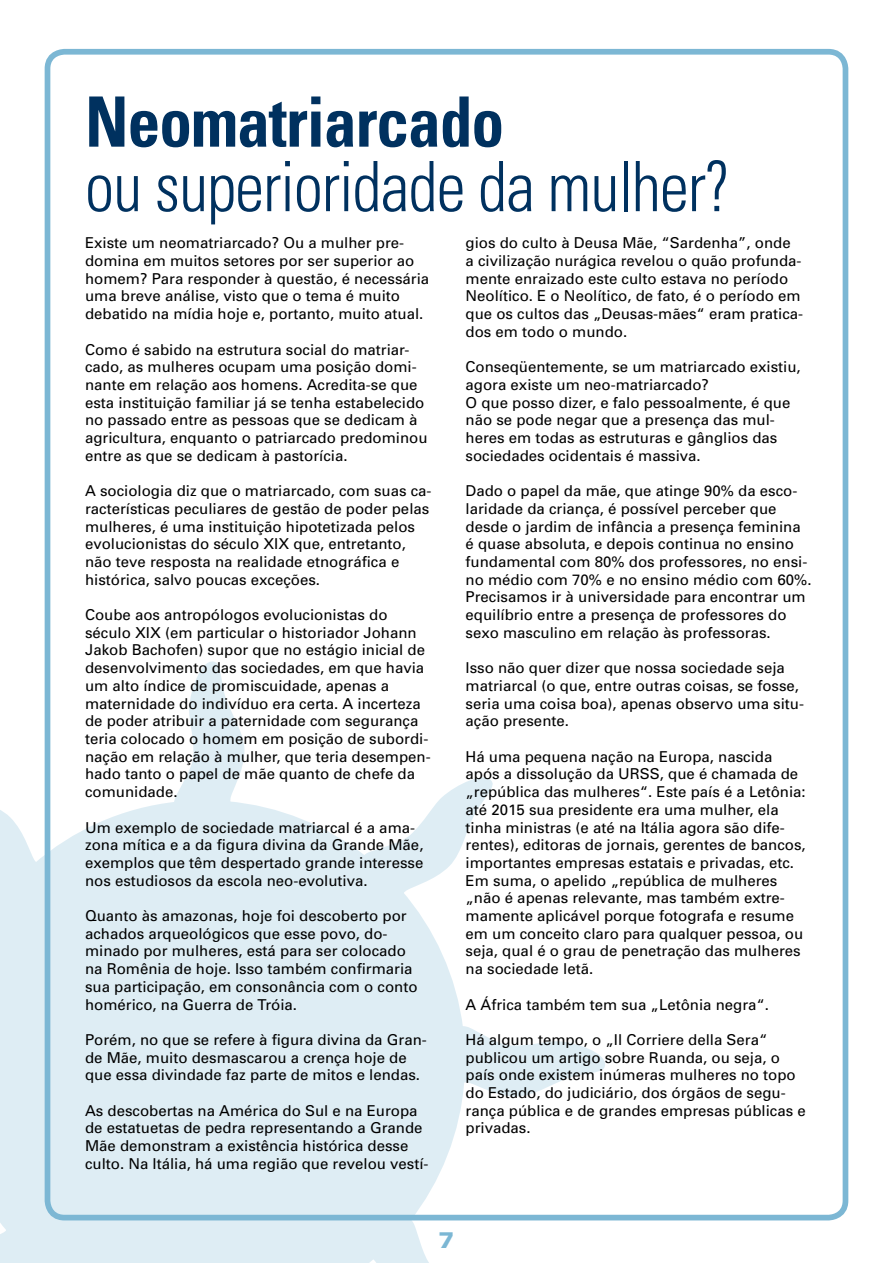
<style>
.page{position:relative;width:893px;height:1263px;background:#fff}
.page>*{position:absolute;margin:0;border:0;box-sizing:border-box;transform-origin:0 0}
.t1{font:300 condensed 69.45px "Univers";letter-spacing:-.015em;color:#00315f;scale:.94 1}
.t2{font:700 condensed 69.45px "Univers";letter-spacing:-.015em;color:#00315f;scale:.94 1}
.t3{font:900 expanded 22.5px "Univers";color:#7cb7d4;scale:.95 1}
.t4{font:15px/17.7px "Univers";color:#000}
</style>
<div class="page">
<svg style="left:0;top:659px;width:607px;height:604px"></svg>
<div style="left:45px;top:49px;width:803px;height:1171px;border:6px solid #7cb7d4;border-radius:17px"></div>
<h1 class="t2" style="left:85px;top:79px;width:447px">Neomatriarcado</h1>
<h1 class="t1" style="left:85px;top:145px;width:688px">ou superioridade da mulher?</h1>
<p class="t4" style="left:85px;top:234px;width:346px">Existe um neomatriarcado? Ou a mulher pre&shy;domina em muitos setores por ser superior ao homem? Para responder à questão, é necessária uma breve análise, visto que o tema é muito debatido na mídia hoje e, portanto, muito atual.</p>
<p class="t4" style="left:85px;top:340px;width:344px">Como é sabido na estrutura social do matriar&shy;cado, as mulheres ocupam uma posição domi&shy;nante em relação aos homens. Acredita-se que esta instituição familiar já se tenha estabelecido no passado entre as pessoas que se dedicam à agricultura, enquanto o patriarcado predominou entre as que se dedicam à pastorícia.</p>
<p class="t4" style="left:85px;top:482px;width:348px">A sociologia diz que o matriarcado, com suas ca&shy;racterísticas peculiares de gestão de poder pelas mulheres, é uma instituição hipotetizada pelos evolucionistas do século XIX que, entretanto, não teve resposta na realidade etnográfica e histórica, salvo poucas exceções.</p>
<p class="t4" style="left:85px;top:606px;width:347px">Coube aos antropólogos evolucionistas do século XIX (em particular o historiador Johann Jakob Bachofen) supor que no estágio inicial de desenvolvimento das sociedades, em que havia um alto índice de promiscuidade, apenas a maternidade do indivíduo era certa. A incerteza de poder atribuir a paternidade com segurança teria colocado o homem em posição de subordi&shy;nação em relação à mulher, que teria desempen&shy;hado tanto o papel de mãe quanto de chefe da comunidade.</p>
<p class="t4" style="left:85px;top:818px;width:340px">Um exemplo de sociedade matriarcal é a ama&shy;zona mítica e a da figura divina da Grande Mãe, exemplos que têm despertado grande interesse nos estudiosos da escola neo-evolutiva.</p>
<p class="t4" style="left:85px;top:907px;width:334px">Quanto às amazonas, hoje foi descoberto por achados arqueológicos que esse povo, do&shy;minado por mulheres, está para ser colocado na Romênia de hoje. Isso também confirmaria sua participação, em consonância com o conto homérico, na Guerra de Tróia.</p>
<p class="t4" style="left:85px;top:1031px;width:343px">Porém, no que se refere à figura divina da Gran&shy;de Mãe, muito desmascarou a crença hoje de que essa divindade faz parte de mitos e lendas.</p>
<p class="t4" style="left:85px;top:1102px;width:345px">As descobertas na América do Sul e na Europa de estatuetas de pedra representando a Grande Mãe demonstram a existência histórica desse culto. Na Itália, há uma região que revelou vestí-</p>
<p class="t4" style="left:466px;top:234px;width:339px">gios do culto à Deusa Mãe, “Sardenha”, onde<br>a civilização nurágica revelou o quão profunda&shy;mente enraizado este culto estava no período Neolítico. E o Neolítico, de fato, é o período em que os cultos das „Deusas-mães“ eram pratica&shy;dos em todo o mundo.</p>
<p class="t4" style="left:466px;top:358px;width:337px">Conseqüentemente, se um matriarcado existiu, agora existe um neo-matriarcado?<br>O que posso dizer, e falo pessoalmente, é que não se pode negar que a presença das mul&shy;heres em todas as estruturas e gânglios das sociedades ocidentais é massiva.</p>
<p class="t4" style="left:466px;top:482px;width:347px">Dado o papel da mãe, que atinge 90% da esco&shy;laridade da criança, é possível perceber que desde o jardim de infância a presença feminina é quase absoluta, e depois continua no ensino fundamental com 80% dos professores, no ensi&shy;no médio com 70% e no ensino médio com 60%.<br>Precisamos ir à universidade para encontrar um equilíbrio entre a presença de professores do sexo masculino em relação às professoras.</p>
<p class="t4" style="left:466px;top:659px;width:340px">Isso não quer dizer que nossa sociedade seja matriarcal (o que, entre outras coisas, se fosse, seria uma coisa boa), apenas observo uma situ&shy;ação presente.</p>
<p class="t4" style="left:466px;top:748px;width:342px">Há uma pequena nação na Europa, nascida após a dissolução da URSS, que é chamada de „república das mulheres“. Este país é a Letônia: até 2015 sua presidente era uma mulher, ela tinha ministras (e até na Itália agora são dife&shy;rentes), editoras de jornais, gerentes de bancos, importantes empresas estatais e privadas, etc.<br>Em suma, o apelido „república de mulheres „não é apenas relevante, mas também extre&shy;mamente aplicável porque fotografa e resume em um conceito claro para qualquer pessoa, ou seja, qual é o grau de penetração das mulheres na sociedade letã.</p>
<p class="t4" style="left:466px;top:995px;width:305px">A África também tem sua „Letônia negra“.</p>
<p class="t4" style="left:466px;top:1031px;width:342px">Há algum tempo, o „Il Corriere della Sera“ publicou um artigo sobre Ruanda, ou seja, o país onde existem inúmeras mulheres no topo do Estado, do judiciário, dos órgãos de segu&shy;rança pública e de grandes empresas públicas e privadas.</p>
<h2 class="t3" style="left:439px;top:1227px;width:18px">7</h2>
</div>
